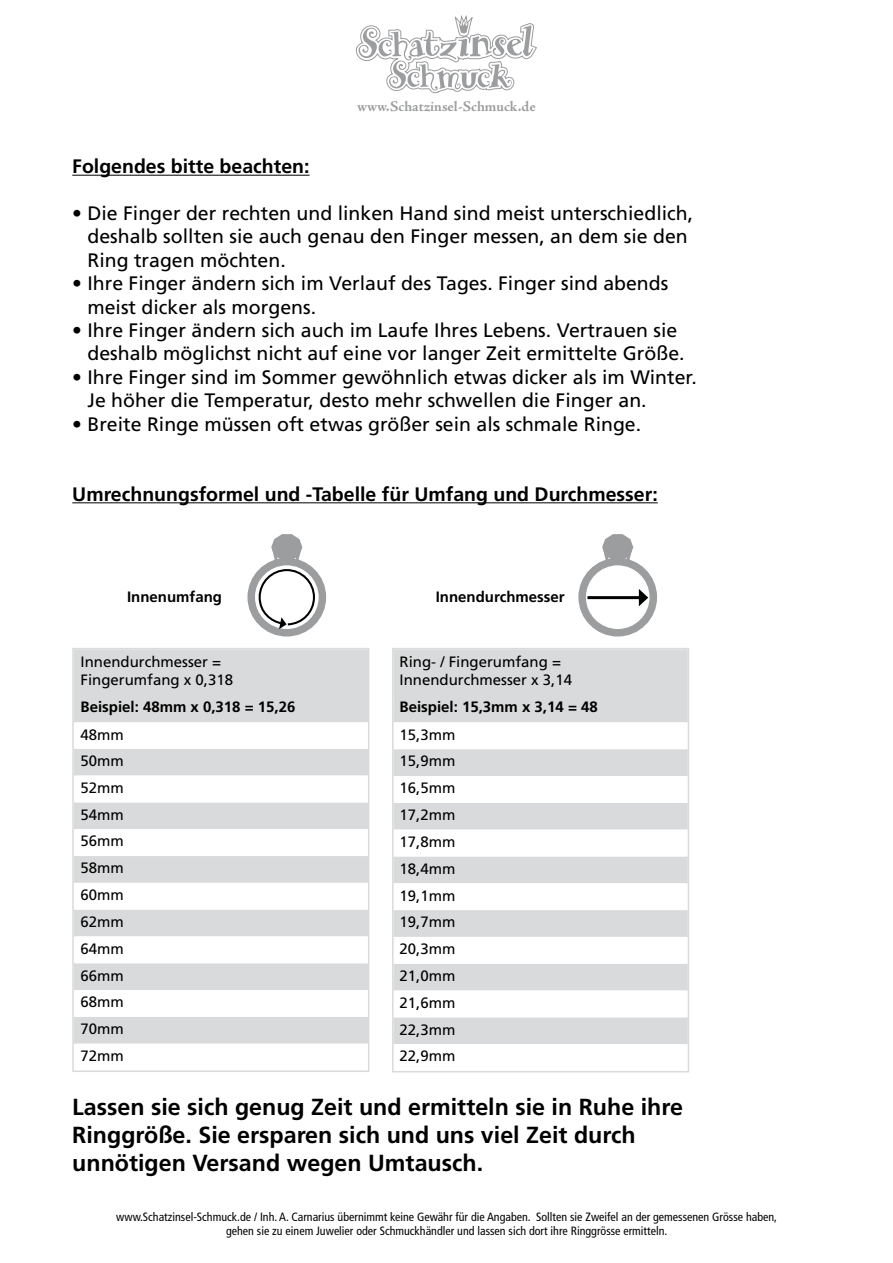
<style>
.page{position:relative;width:893px;height:1263px;background:#fff}
.page>*{position:absolute;margin:0;border:0;box-sizing:border-box;transform-origin:0 0}
.t1{font:700 23.25px/27.9px "Frutiger LT Std";color:#000}
.t2{font:19.5px/23.4px "Frutiger LT Std";color:#000}
.t3{font:700 19.5px "Frutiger LT Std";color:#000}
.t4{font:15px/18px "Frutiger LT Std";color:#000}
.t5{font:700 15px "Frutiger LT Std";color:#000}
.t6{font:700 14.85px "Adobe Jenson Pro";color:#9c9d9f}
.t7{font:condensed 12px/14.4px "Frutiger LT Std";color:#000;text-align:center}
</style>
<div class="page">
<svg style="left:355px;top:15px;width:182px;height:79px"></svg>
<hr style="left:72px;top:175px;width:238px;height:1px;background:#000">
<hr style="left:72px;top:502px;width:586px;height:1px;background:#000">
<div style="left:75px;top:651px;width:291px;height:71px;background:#d9dadb"></div>
<svg style="left:75px;top:722px;width:291px;height:322px"></svg>
<div style="left:72px;top:648px;width:297px;height:424px;border:2px solid #d9dadb"></div>
<svg style="left:251px;top:562px;width:71px;height:71px"></svg>
<div style="left:247px;top:558px;width:79px;height:78px;border:8px solid #9c9d9f;border-radius:50%"></div>
<svg style="left:258px;top:534px;width:58px;height:95px"></svg>
<div style="left:395px;top:651px;width:291px;height:71px;background:#d9dadb"></div>
<svg style="left:395px;top:749px;width:291px;height:295px;fill:#d9dadb"></svg>
<div style="left:392px;top:648px;width:297px;height:424px;border:2px solid #d9dadb"></div>
<div style="left:578px;top:558px;width:79px;height:78px;border:8px solid #9c9d9f;border-radius:50%"></div>
<svg style="left:601px;top:534px;width:33px;height:34px"></svg>
<hr style="left:587px;top:596px;width:54px;height:3px;background:#000">
<svg style="left:639px;top:589px;width:9px;height:17px"></svg>
<p class="t6" style="left:357px;top:98px;width:180px">www.Schatzinsel-Schmuck.de</p>
<p class="t3" style="left:72px;top:155px;width:239px">Folgendes bitte beachten:</p>
<p class="t2" style="left:87px;top:202px;width:607px;text-indent:-15px">• Die Finger der rechten und linken Hand sind meist unterschiedlich, deshalb sollten sie auch genau den Finger messen, an dem sie den<br>Ring tragen möchten.</p>
<p class="t2" style="left:87px;top:272px;width:582px;text-indent:-15px">• Ihre Finger ändern sich im Verlauf des Tages. Finger sind abends meist dicker als morgens.</p>
<p class="t2" style="left:87px;top:319px;width:599px;text-indent:-15px">• Ihre Finger ändern sich auch im Laufe Ihres Lebens. Vertrauen sie deshalb möglichst nicht auf eine vor langer Zeit ermittelte Größe.</p>
<p class="t2" style="left:87px;top:365px;width:611px;text-indent:-15px">• Ihre Finger sind im Sommer gewöhnlich etwas dicker als im Winter.<br>Je höher die Temperatur, desto mehr schwellen die Finger an.</p>
<p class="t2" style="left:72px;top:412px;width:570px">• Breite Ringe müssen oft etwas größer sein als schmale Ringe.</p>
<p class="t3" style="left:72px;top:483px;width:587px">Umrechnungsformel und -Tabelle für Umfang und Durchmesser:</p>
<p class="t5" style="left:127px;top:588px;width:97px">Innenumfang</p>
<p class="t4" style="left:81px;top:653px;width:154px">Innendurchmesser =<br>Fingerumfang x 0,318</p>
<p class="t5" style="left:81px;top:698px;width:216px">Beispiel: 48mm x 0,318 = 15,26</p>
<p class="t4" style="left:81px;top:725px;width:45px">48mm</p>
<p class="t4" style="left:81px;top:752px;width:45px">50mm</p>
<p class="t4" style="left:81px;top:779px;width:45px">52mm</p>
<p class="t4" style="left:81px;top:805px;width:45px">54mm</p>
<p class="t4" style="left:81px;top:832px;width:45px">56mm</p>
<p class="t4" style="left:81px;top:859px;width:45px">58mm</p>
<p class="t4" style="left:81px;top:886px;width:45px">60mm</p>
<p class="t4" style="left:81px;top:913px;width:45px">62mm</p>
<p class="t4" style="left:81px;top:939px;width:45px">64mm</p>
<p class="t4" style="left:81px;top:966px;width:45px">66mm</p>
<p class="t4" style="left:81px;top:993px;width:45px">68mm</p>
<p class="t4" style="left:81px;top:1020px;width:45px">70mm</p>
<p class="t4" style="left:81px;top:1047px;width:45px">72mm</p>
<p class="t5" style="left:436px;top:588px;width:130px">Innendurchmesser</p>
<p class="t4" style="left:400px;top:653px;width:174px">Ring- / Fingerumfang =<br>Innendurchmesser x 3,14</p>
<p class="t5" style="left:400px;top:698px;width:200px">Beispiel: 15,3mm x 3,14 = 48</p>
<p class="t4" style="left:400px;top:725px;width:57px">15,3mm</p>
<p class="t4" style="left:400px;top:752px;width:57px">15,9mm</p>
<p class="t4" style="left:400px;top:779px;width:57px">16,5mm</p>
<p class="t4" style="left:400px;top:806px;width:57px">17,2mm</p>
<p class="t4" style="left:400px;top:833px;width:57px">17,8mm</p>
<p class="t4" style="left:400px;top:859px;width:57px">18,4mm</p>
<p class="t4" style="left:400px;top:886px;width:57px">19,1mm</p>
<p class="t4" style="left:400px;top:913px;width:57px">19,7mm</p>
<p class="t4" style="left:400px;top:940px;width:57px">20,3mm</p>
<p class="t4" style="left:400px;top:967px;width:57px">21,0mm</p>
<p class="t4" style="left:400px;top:994px;width:57px">21,6mm</p>
<p class="t4" style="left:400px;top:1020px;width:57px">22,3mm</p>
<p class="t4" style="left:400px;top:1047px;width:57px">22,9mm</p>
<p class="t1" style="left:72px;top:1093px;width:612px">Lassen sie sich genug Zeit und ermitteln sie in Ruhe ihre<br>Ringgröße. Sie ersparen sich und uns viel Zeit durch unnötigen Versand wegen Umtausch.</p>
<p class="t7" style="left:116px;top:1209px;width:662px">www.Schatzinsel-Schmuck.de / Inh. A. Carnarius übernimmt keine Gewähr für die Angaben. Sollten sie Zweifel an der gemessenen Grösse haben, gehen sie zu einem Juwelier oder Schmuckhändler und lassen sich dort ihre Ringgrösse ermitteln.</p>
</div>
